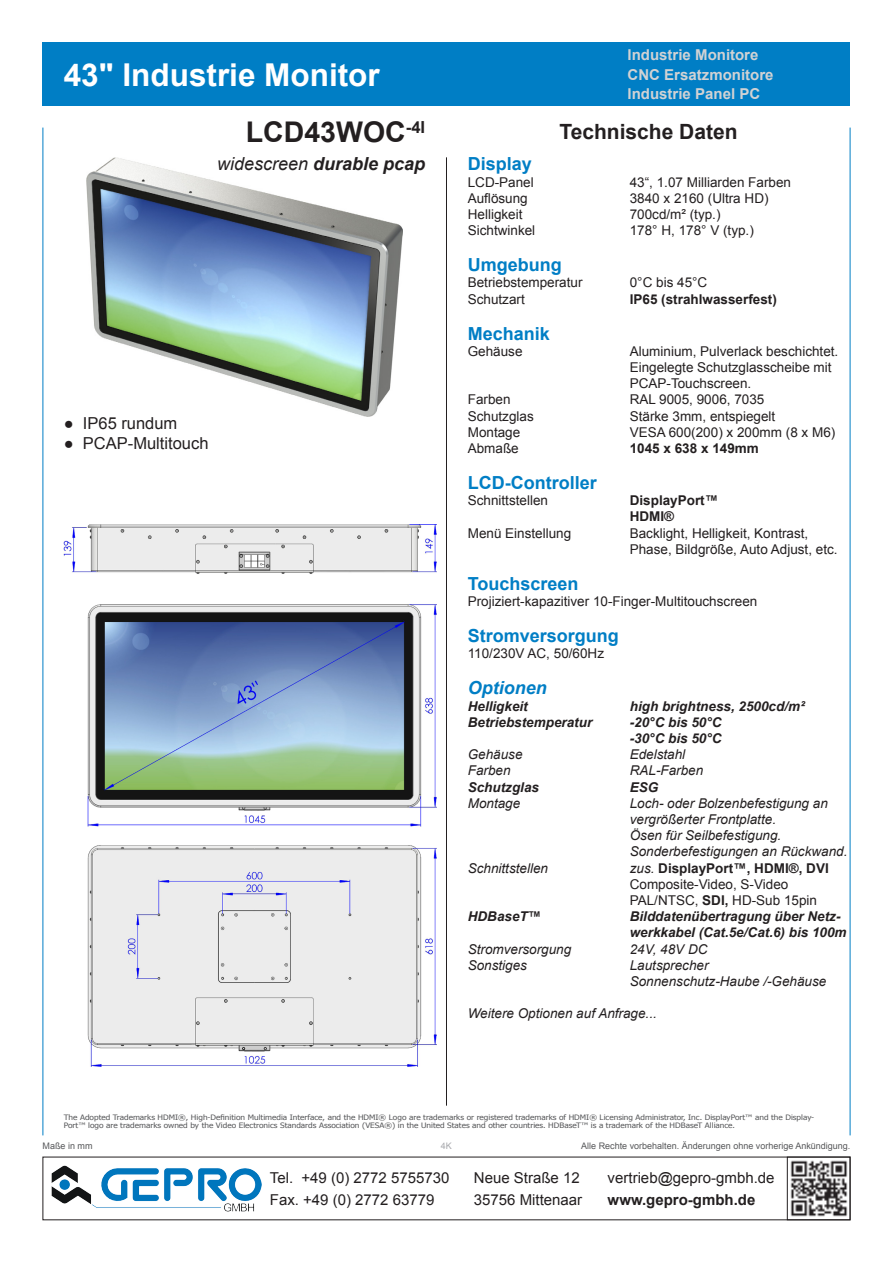
<style>
.page{position:relative;width:893px;height:1263px;background:#fff}
.page>*{position:absolute;margin:0;border:0;box-sizing:border-box;transform-origin:0 0}
.t1{font:700 31.5px "Arial";color:#fff}
.t2{font:700 28.5px "Arial";color:#231f20}
.t3{font:700 21px "Arial";color:#231f20}
.t4{font:700 18px "Arial";color:#007ec5}
.t5{font:italic 700 18px "Arial";color:#231f20}
.t6{font:italic 700 18px "Arial";color:#007ec5}
.t7{font:16.5px "Arial";color:#231f20}
.t8{font:15px "Arial";color:#231f20}
.t9{font:700 15px/19.5px "Arial";color:#d1d2d4}
.t10{font:700 15px "Arial";color:#231f20}
.t11{font:13.5px/16.2px "Arial";color:#231f20}
.t12{font:italic 13.5px/16.2px "Arial";color:#231f20}
.t13{font:italic 700 13.5px "Arial";color:#231f20}
.t14{font:700 13.5px "Arial";color:#231f20}
.t15{font:9px "Arial";color:#57585a}
.t16{font:9px "Arial";color:#a8a9ad}
.t17{font:7.35px/8.2px "Tahoma";color:#57585a;scale:1.11 1}
.s1{font-weight:400}
.s2{font-style:italic}
.s3{font-weight:700}
.s4{font-style:normal}
</style>
<div class="page">
<div style="left:43px;top:43px;width:807px;height:63px;background:#007ec5"></div>
<hr style="left:43px;top:128px;width:1px;height:1007px;background:#007ec5">
<hr style="left:446px;top:157px;width:1px;height:949px;background:#231f20">
<hr style="left:850px;top:128px;width:1px;height:1007px;background:#007ec5">
<img style="left:51px;top:1165px;width:210px;height:47px">
<img style="left:790px;top:1160px;width:58px;height:57px">
<div style="left:787px;top:1157px;width:63px;height:63px;border:1px solid #231f20"></div>
<img style="left:87px;top:157px;width:315px;height:260px">
<img style="left:64px;top:524px;width:372px;height:542px">
<p class="t1" style="left:64px;top:54px;width:317px">43" Industrie Monitor</p>
<p class="t2" style="left:246px;top:113px;width:181px">LCD43WOC<sup>-4I</sup></p>
<p class="t5" style="left:217px;top:152px;width:210px"><span class="s1">widescreen</span> durable pcap</p>
<p class="t7" style="left:64px;top:412px;width:115px">● IP65 rundum</p>
<p class="t7" style="left:64px;top:432px;width:146px">● PCAP-Multitouch</p>
<p class="t9" style="left:628px;top:46px;width:147px">Industrie Monitore<br>CNC Ersatzmonitore<br>Industrie Panel PC</p>
<p class="t3" style="left:559px;top:118px;width:180px">Technische Daten</p>
<p class="t4" style="left:468px;top:152px;width:66px">Display</p>
<p class="t11" style="left:468px;top:174px;width:68px">LCD-Panel</p>
<p class="t11" style="left:630px;top:174px;width:163px">43“, 1.07 Milliarden Farben</p>
<p class="t11" style="left:468px;top:190px;width:62px">Auflösung</p>
<p class="t11" style="left:630px;top:190px;width:140px">3840 x 2160 (Ultra HD)</p>
<p class="t11" style="left:468px;top:206px;width:56px">Helligkeit</p>
<p class="t11" style="left:630px;top:206px;width:92px">700cd/m² (typ.)</p>
<p class="t11" style="left:468px;top:223px;width:69px">Sichtwinkel</p>
<p class="t11" style="left:630px;top:223px;width:126px">178° H, 178° V (typ.)</p>
<p class="t4" style="left:468px;top:253px;width:95px">Umgebung</p>
<p class="t11" style="left:468px;top:275px;width:116px">Betriebstemperatur</p>
<p class="t11" style="left:630px;top:275px;width:79px">0°C bis 45°C</p>
<p class="t11" style="left:468px;top:291px;width:59px">Schutzart</p>
<p class="t14" style="left:630px;top:290px;width:149px">IP65 (strahlwasserfest)</p>
<p class="t4" style="left:468px;top:321px;width:84px">Mechanik</p>
<p class="t11" style="left:468px;top:343px;width:56px">Gehäuse</p>
<p class="t11" style="left:630px;top:343px;width:210px">Aluminium, Pulverlack beschichtet.</p>
<p class="t11" style="left:630px;top:359px;width:203px">Eingelegte Schutzglasscheibe mit</p>
<p class="t11" style="left:630px;top:376px;width:123px">PCAP-Touchscreen.</p>
<p class="t11" style="left:468px;top:392px;width:44px">Farben</p>
<p class="t11" style="left:630px;top:392px;width:136px">RAL 9005, 9006, 7035</p>
<p class="t11" style="left:468px;top:408px;width:68px">Schutzglas</p>
<p class="t11" style="left:630px;top:408px;width:147px">Stärke 3mm, entspiegelt</p>
<p class="t11" style="left:468px;top:424px;width:54px">Montage</p>
<p class="t11" style="left:630px;top:424px;width:207px">VESA 600(200) x 200mm (8 x M6)</p>
<p class="t11" style="left:468px;top:440px;width:53px">Abmaße</p>
<p class="t14" style="left:630px;top:439px;width:131px">1045 x 638 x 149mm</p>
<p class="t4" style="left:468px;top:471px;width:130px">LCD-Controller</p>
<p class="t11" style="left:468px;top:493px;width:82px">Schnittstellen</p>
<p class="t14" style="left:630px;top:491px;width:90px">DisplayPort™</p>
<p class="t14" style="left:630px;top:508px;width:46px">HDMI®</p>
<p class="t11" style="left:468px;top:525px;width:105px">Menü Einstellung</p>
<p class="t11" style="left:630px;top:525px;width:180px">Backlight, Helligkeit, Kontrast,</p>
<p class="t11" style="left:630px;top:541px;width:209px">Phase, Bildgröße, Auto Adjust, etc.</p>
<p class="t4" style="left:468px;top:572px;width:112px">Touchscreen</p>
<p class="t11" style="left:468px;top:593px;width:291px">Projiziert-kapazitiver 10-Finger-Multitouchscreen</p>
<p class="t4" style="left:468px;top:624px;width:153px">Stromversorgung</p>
<p class="t11" style="left:468px;top:646px;width:138px">110/230V AC, 50/60Hz</p>
<p class="t6" style="left:468px;top:676px;width:81px">Optionen</p>
<p class="t13" style="left:468px;top:697px;width:62px">Helligkeit</p>
<p class="t13" style="left:630px;top:697px;width:176px">high brightness, 2500cd/m²</p>
<p class="t13" style="left:468px;top:713px;width:126px">Betriebstemperatur</p>
<p class="t13" style="left:630px;top:713px;width:93px">-20°C bis 50°C</p>
<p class="t13" style="left:630px;top:729px;width:93px">-30°C bis 50°C</p>
<p class="t12" style="left:468px;top:746px;width:56px">Gehäuse</p>
<p class="t12" style="left:630px;top:746px;width:57px">Edelstahl</p>
<p class="t12" style="left:468px;top:763px;width:44px">Farben</p>
<p class="t12" style="left:630px;top:763px;width:75px">RAL-Farben</p>
<p class="t13" style="left:468px;top:778px;width:73px">Schutzglas</p>
<p class="t13" style="left:630px;top:778px;width:30px">ESG</p>
<p class="t12" style="left:468px;top:795px;width:54px">Montage</p>
<p class="t12" style="left:630px;top:795px;width:200px">Loch- oder Bolzenbefestigung an vergrößerter Frontplatte.</p>
<p class="t12" style="left:630px;top:827px;width:153px">Ösen für Seilbefestigung.</p>
<p class="t12" style="left:630px;top:844px;width:219px">Sonderbefestigungen an Rückwand.</p>
<p class="t12" style="left:468px;top:860px;width:82px">Schnittstellen</p>
<p class="t11" style="left:630px;top:860px;width:200px"><span class="s2">zus.</span> <span class="s3">DisplayPort™, HDMI®, DVI<br></span>Composite-Video, S-Video</p>
<p class="t11" style="left:630px;top:892px;width:189px">PAL/NTSC, <span class="s3">SDI,</span> HD-Sub 15pin</p>
<p class="t13" style="left:468px;top:907px;width:75px">HDBaseT<span class="s4">™</span></p>
<p class="t13" style="left:630px;top:907px;width:212px">Bilddatenübertragung über Netz-</p>
<p class="t13" style="left:630px;top:923px;width:218px">werkkabel (Cat.5e/Cat.6) bis 100m</p>
<p class="t12" style="left:468px;top:941px;width:105px">Stromversorgung</p>
<p class="t12" style="left:630px;top:941px;width:79px">24V, 48V DC</p>
<p class="t12" style="left:468px;top:957px;width:61px">Sonstiges</p>
<p class="t12" style="left:630px;top:957px;width:80px">Lautsprecher</p>
<p class="t12" style="left:630px;top:973px;width:198px">Sonnenschutz-Haube /-Gehäuse</p>
<p class="t12" style="left:468px;top:1006px;width:191px">Weitere Optionen auf Anfrage...</p>
<p class="t17" style="left:64px;top:1112px;width:678px">The Adopted Trademarks HDMI®, High-Definition Multimedia Interface, and the HDMI® Logo are trademarks or registered trademarks of HDMI® Licensing Administrator, Inc. DisplayPort™ and the Display-<br>Port™ logo are trademarks owned by the Video Electronics Standards Association (VESA®) in the United States and other countries. HDBaseT™ is a trademark of the HDBaseT Alliance.</p>
<p class="t15" style="left:43px;top:1140px;width:52px">Maße in mm</p>
<p class="t16" style="left:441px;top:1140px;width:13px">4K</p>
<p class="t15" style="left:581px;top:1140px;width:271px">Alle Rechte vorbehalten. Änderungen ohne vorherige Ankündigung.</p>
<p class="t8" style="left:270px;top:1167px;width:181px">Tel. +49 (0) 2772 5755730</p>
<p class="t8" style="left:270px;top:1190px;width:166px">Fax. +49 (0) 2772 63779</p>
<p class="t8" style="left:474px;top:1168px;width:107px">Neue Straße 12</p>
<p class="t8" style="left:474px;top:1190px;width:110px">35756 Mittenaar</p>
<p class="t8" style="left:608px;top:1167px;width:168px">vertrieb@gepro-gmbh.de</p>
<p class="t10" style="left:608px;top:1190px;width:149px">www.gepro-gmbh.de</p>
</div>
